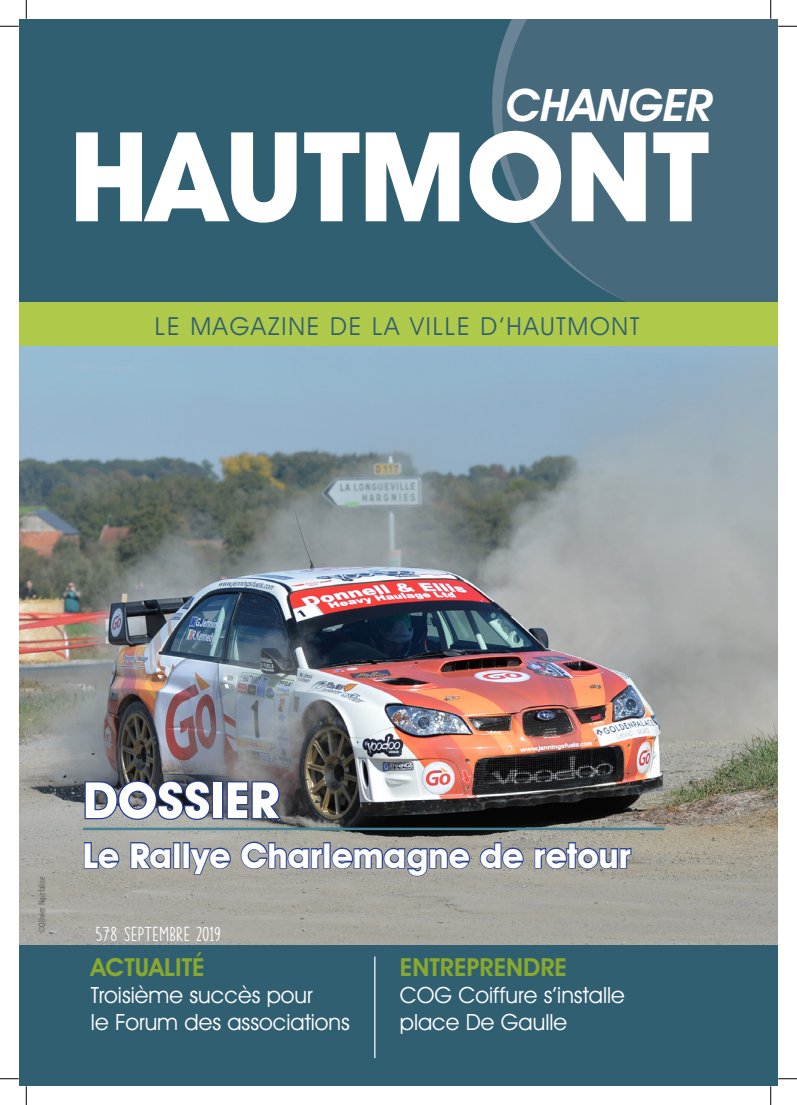
<style>
.page{position:relative;width:797px;height:1105px;background:#fff}
.page>*{position:absolute;margin:0;border:0;box-sizing:border-box;transform-origin:0 0}
.t1{font:700 125px "Avant Garde IT Cby BT";color:#fff}
.t2{font:700 50px "Avant Garde IT Cby BT";color:#fff}
.t3{font:italic 600 45px "Avant Garde IT Cby BT";color:#fff}
.t4{font:700 34.5px "Avant Garde IT Cby BT";color:#fff}
.t5{font:25px "Avant Garde IT Cby BT";letter-spacing:.075em;color:#305f72}
.t6{font:600 25px "Avant Garde IT Cby BT";color:#88a92c}
.t7{font:22.5px "Avant Garde IT Cby BT";color:#fff}
.t8{font:20px "SS Vanilla Gelato";color:#fff}
.t9{font:condensed 10px "Myriad Pro";color:#636366}
</style>
<div class="page">
<img style="left:19px;top:346px;width:758px;height:600px">
<div style="left:19px;top:19px;width:758px;height:313px;background:#305f72"></div>
<div style="left:19px;top:946px;width:758px;height:140px;background:#305f72"></div>
<hr style="left:374px;top:956px;width:1px;height:102px;background:#fff">
<svg style="left:492px;top:44px;width:10px;height:123px"></svg>
<svg style="left:502px;top:19px;width:275px;height:283px;background:#44697b"></svg>
<div style="left:19px;top:302px;width:758px;height:44px;background:#afc94b"></div>
<svg style="left:83px;top:841px;width:37px;height:29px"></svg>
<svg style="left:129px;top:840px;width:43px;height:30px"></svg>
<div style="left:173px;top:842px;width:7px;height:26px;border:2px solid #253f8e"></div>
<div style="left:183px;top:842px;width:7px;height:26px;border:2px solid #253f8e"></div>
<svg style="left:188px;top:847px;width:44px;height:29px"></svg>
<svg style="left:240px;top:841px;width:84px;height:29px;background:#81889b"></svg>
<div style="left:323px;top:842px;width:8px;height:26px;border:2px solid #253f8e"></div>
<svg style="left:330px;top:847px;width:141px;height:30px;background:#7c8397"></svg>
<svg style="left:479px;top:841px;width:46px;height:29px"></svg>
<svg style="left:533px;top:841px;width:99px;height:29px;background:#7c8294"></svg>
<svg style="left:83px;top:779px;width:128px;height:42px;background:#525b74"></svg>
<div style="left:212px;top:781px;width:11px;height:38px;border:2px solid #253f8e"></div>
<svg style="left:225px;top:779px;width:59px;height:41px;background:#515974"></svg>
<hr style="left:83px;top:828px;width:581px;height:2px;background:#448191">
<svg style="left:0;top:25px;width:19px;height:2px"></svg>
<svg style="left:778px;top:25px;width:19px;height:2px"></svg>
<svg style="left:0;top:1078px;width:19px;height:1px"></svg>
<svg style="left:778px;top:1078px;width:19px;height:1px"></svg>
<svg style="left:25px;top:0;width:2px;height:19px"></svg>
<svg style="left:25px;top:1086px;width:2px;height:19px"></svg>
<svg style="left:770px;top:0;width:1px;height:19px"></svg>
<svg style="left:770px;top:1086px;width:1px;height:19px"></svg>
<p class="t3" style="left:506px;top:78px;width:209px">CHANGER</p>
<p class="t1" style="left:69px;top:101px;width:640px">HAUTMONT</p>
<p class="t5" style="left:155px;top:310px;width:486px">LE MAGAZINE DE LA VILLE D’HAUTMONT</p>
<p class="t9" style="left:36px;top:933px;width:59px;rotate:-90deg">©Olivier Noirfalise</p>
<p class="t2" style="left:83px;top:770px;width:199px">DOSSIER</p>
<p class="t4" style="left:83px;top:834px;width:549px">Le Rallye Charlemagne de retour</p>
<p class="t8" style="left:95px;top:922px;width:127px">578 SEPTEMBRE 2019</p>
<p class="t6" style="left:91px;top:952px;width:115px">ACTUALITÉ</p>
<p class="t7" style="left:91px;top:981px;width:223px">Troisième succès pour</p>
<p class="t7" style="left:91px;top:1008px;width:260px">le Forum des associations</p>
<p class="t6" style="left:400px;top:952px;width:169px">ENTREPRENDRE</p>
<p class="t7" style="left:400px;top:981px;width:226px">COG Coiffure s’installe</p>
<p class="t7" style="left:400px;top:1008px;width:169px">place De Gaulle</p>
</div>
